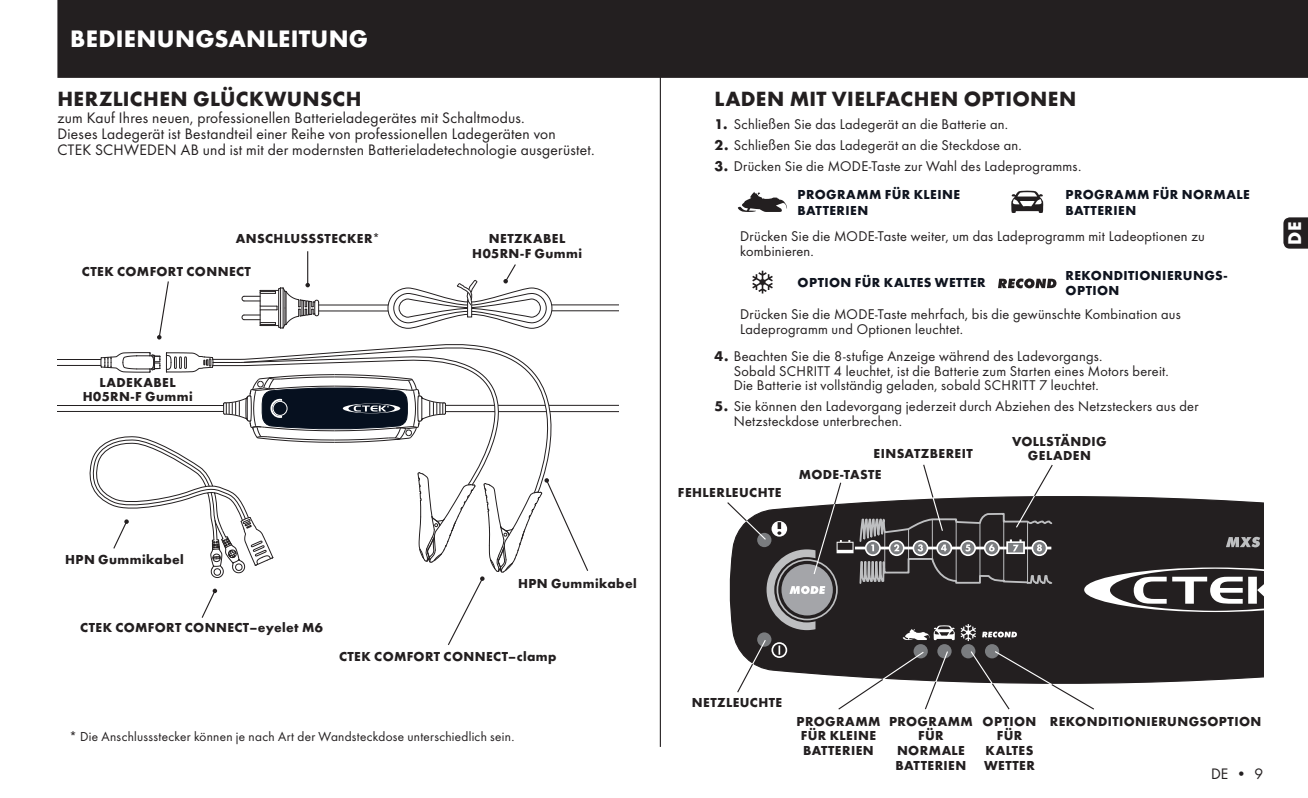
<style>
.page{position:relative;width:1308px;height:798px;background:#fff}
.page>*{position:absolute;margin:0;border:0;box-sizing:border-box;transform-origin:0 0}
.t1{font:700 24.75px "Futura";letter-spacing:.015em;color:#fff}
.t2{font:700 21.38px "Futura";letter-spacing:.015em;color:#231f20}
.t3{font:700 19.12px "Futura";color:#fff}
.t4{font:15.75px/15.8px "Futura Boo";letter-spacing:.02em;color:#231f20}
.t5{font:14.62px/14.6px "Futura Boo";letter-spacing:.02em;color:#231f20}
.t6{font:700 13.5px/14.6px "Futura";letter-spacing:.03em;color:#231f20;text-align:center}
.t7{font:700 13.5px/15.8px "Futura";letter-spacing:.03em;color:#0f141f}
.t8{font:13.5px "Futura Boo";letter-spacing:.02em;color:#231f20}
.s1{font-family:"Futura";font-weight:700}
</style>
<div class="page">
<hr style="left:660px;top:51px;width:1px;height:695px;background:#231f20">
<div style="left:57px;top:0;width:1250px;height:78px;background:#231f20"></div>
<svg style="left:1283px;top:217px;width:24px;height:31px"></svg>
<svg style="left:727px;top:464px;width:536px;height:246px"></svg>
<svg style="left:738px;top:192px;width:49px;height:20px"></svg>
<svg style="left:1011px;top:190px;width:32px;height:23px"></svg>
<svg style="left:998px;top:278px;width:58px;height:10px"></svg>
<svg style="left:752px;top:270px;width:21px;height:23px"></svg>
<hr style="left:550px;top:411px;width:69px;height:1px;background:#231f20">
<hr style="left:549px;top:405px;width:70px;height:1px;background:#231f20">
<hr style="left:57px;top:405px;width:167px;height:1px;background:#231f20">
<hr style="left:57px;top:411px;width:167px;height:1px;background:#231f20">
<hr style="left:57px;top:365px;width:44px;height:1px;background:#231f20">
<hr style="left:57px;top:359px;width:44px;height:1px;background:#231f20">
<hr style="left:319px;top:304px;width:69px;height:1px;background:#231f20">
<hr style="left:319px;top:310px;width:69px;height:1px;background:#231f20">
<hr style="left:552px;top:310px;width:67px;height:1px;background:#231f20">
<hr style="left:552px;top:304px;width:67px;height:1px;background:#231f20">
<svg style="left:337px;top:344px;width:167px;height:8px"></svg>
<hr style="left:307px;top:251px;width:1px;height:34px;background:#231f20">
<svg style="left:241px;top:283px;width:78px;height:45px"></svg>
<svg style="left:387px;top:264px;width:165px;height:64px"></svg>
<svg style="left:157px;top:281px;width:12px;height:58px"></svg>
<svg style="left:89px;top:352px;width:500px;height:293px"></svg>
<h1 class="t1" style="left:70px;top:24px;width:299px">BEDIENUNGSANLEITUNG</h1>
<h2 class="t2" style="left:57px;top:86px;width:306px">HERZLICHEN GLÜCKWUNSCH</h2>
<p class="t4" style="left:57px;top:110px;width:539px">zum Kauf Ihres neuen, professionellen Batterieladegerätes mit Schaltmodus.<br>Dieses Ladegerät ist Bestandteil einer Reihe von professionellen Ladegeräten von<br>CTEK SCHWEDEN AB und ist mit der modernsten Batterieladetechnologie ausgerüstet.</p>
<p class="t6" style="left:236px;top:231px;width:146px">ANSCHLUSSSTECKER*</p>
<p class="t6" style="left:82px;top:264px;width:170px">CTEK COMFORT CONNECT</p>
<p class="t6" style="left:83px;top:374px;width:111px">LADEKABEL<br>H05RN-F Gummi</p>
<p class="t6" style="left:65px;top:552px;width:120px">HPN Gummikabel</p>
<p class="t6" style="left:80px;top:619px;width:244px">CTEK COMFORT CONNECT–eyelet M6</p>
<p class="t6" style="left:472px;top:231px;width:111px">NETZKABEL<br>H05RN-F Gummi</p>
<p class="t6" style="left:518px;top:575px;width:120px">HPN Gummikabel</p>
<p class="t6" style="left:339px;top:649px;width:219px">CTEK COMFORT CONNECT–clamp</p>
<p class="t8" style="left:70px;top:728px;width:446px">* Die Anschlussstecker können je nach Art der Wandsteckdose unterschiedlich sein.</p>
<h2 class="t2" style="left:714px;top:86px;width:363px">LADEN MIT VIELFACHEN OPTIONEN</h2>
<p class="t5" style="left:714px;top:116px;width:295px"><span class="s1">1.</span> Schließen Sie das Ladegerät an die Batterie an.</p>
<p class="t5" style="left:714px;top:137px;width:309px"><span class="s1">2.</span> Schließen Sie das Ladegerät an die Steckdose an.</p>
<p class="t5" style="left:714px;top:158px;width:368px"><span class="s1">3.</span> Drücken Sie die MODE-Taste zur Wahl des Ladeprogramms.</p>
<p class="t7" style="left:797px;top:187px;width:21px">Programm</p>
<p class="t7" style="left:884px;top:187px;width:10px">für</p>
<p class="t7" style="left:913px;top:187px;width:9px">kleine</p>
<p class="t7" style="left:797px;top:202px;width:18px">Batterien</p>
<p class="t7" style="left:1065px;top:187px;width:186px">PROGRAMM FÜR NORMALE<br>BATTERIEN</p>
<p class="t5" style="left:740px;top:229px;width:466px">Drücken Sie die MODE-Taste weiter, um das Ladeprogramm mit Ladeoptionen zu kombinieren.</p>
<p class="t7" style="left:797px;top:275px;width:190px">OPTION FÜR KALTES WETTER</p>
<p class="t7" style="left:1065px;top:267px;width:163px">REKONDITIONIERUNGS-<br>OPTION</p>
<p class="t5" style="left:740px;top:306px;width:442px">Drücken Sie die MODE-Taste mehrfach, bis die gewünschte Kombination aus<br>Ladeprogramm und Optionen leuchtet.</p>
<p class="t5" style="left:733px;top:348px;width:436px;text-indent:-19px"><span class="s1">4.</span> Beachten Sie die 8-stufige Anzeige während des Ladevorgangs.<br>Sobald SCHRITT 4 leuchtet, ist die Batterie zum Starten eines Motors bereit.<br>Die Batterie ist vollständig geladen, sobald SCHRITT 7 leuchtet.</p>
<p class="t5" style="left:733px;top:399px;width:466px;text-indent:-19px"><span class="s1">5.</span> Sie können den Ladevorgang jederzeit durch Abziehen des Netzsteckers aus der<br>Netzsteckdose unterbrechen.</p>
<p class="t6" style="left:1012px;top:433px;width:96px">VOLLSTÄNDIG</p>
<p class="t6" style="left:873px;top:446px;width:101px">EINSATZBEREIT</p>
<p class="t6" style="left:1028px;top:448px;width:64px">GELADEN</p>
<p class="t6" style="left:678px;top:485px;width:105px">FEHLERLEUCHTE</p>
<p class="t6" style="left:798px;top:466px;width:84px">MODE-TASTE</p>
<h3 class="t3" style="left:1282px;top:244px;width:24px;rotate:-90deg">DE</h3>
<p class="t6" style="left:692px;top:694px;width:92px">NETZLEUCHTE</p>
<p class="t6" style="left:796px;top:713px;width:85px">PROGRAMM<br>FÜR KLEINE<br>BATTERIEN</p>
<p class="t6" style="left:889px;top:713px;width:85px">PROGRAMM<br>FÜR<br>NORMALE<br>BATTERIEN</p>
<p class="t6" style="left:982px;top:713px;width:55px">OPTION<br>FÜR<br>KALTES<br>WETTER</p>
<p class="t6" style="left:1049px;top:713px;width:213px">REKONDITIONIERUNGSOPTION</p>
<p class="t4" style="left:1211px;top:765px;width:54px">DE • 9</p>
</div>
